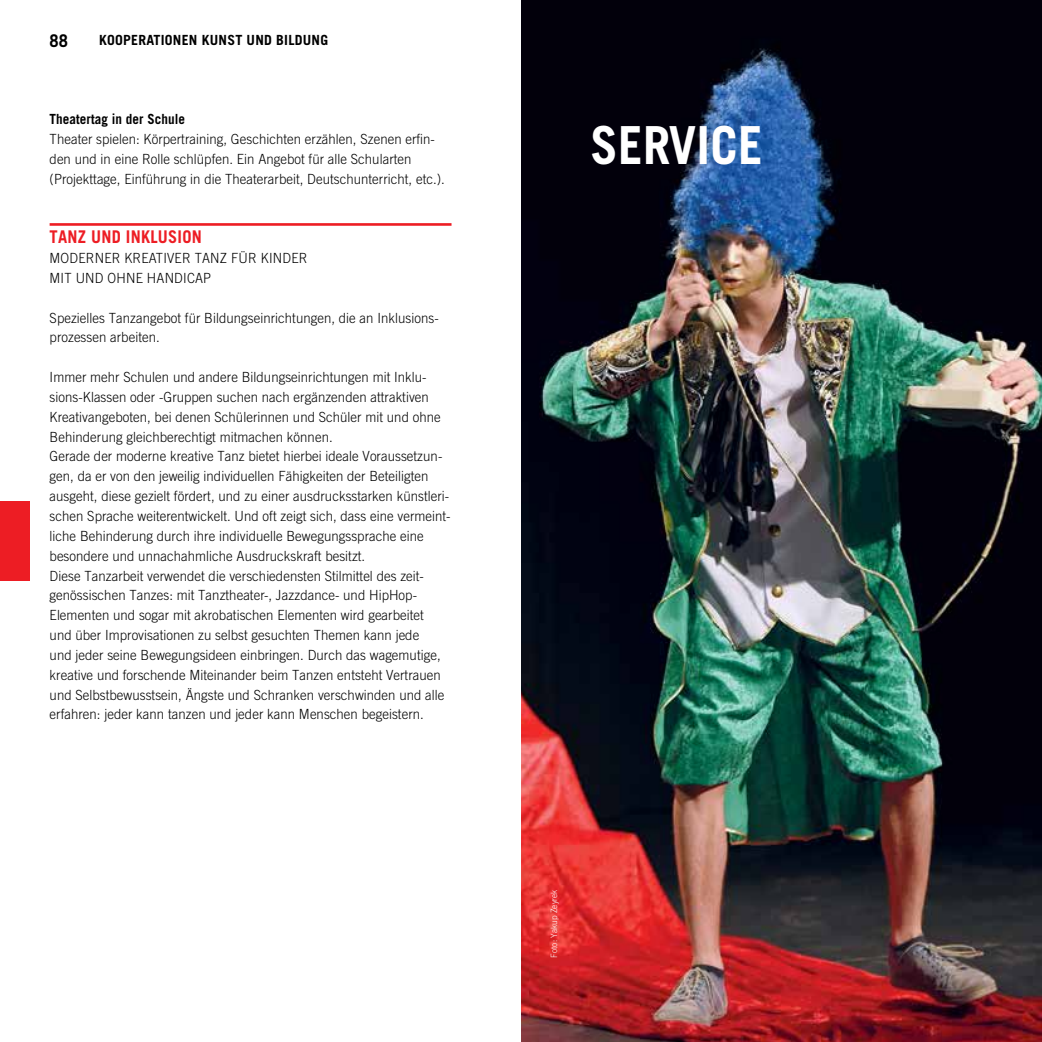
<style>
.page{position:relative;width:1042px;height:1042px;background:#fff}
.page>*{position:absolute;margin:0;border:0;box-sizing:border-box;transform-origin:0 0}
.t1{font:700 52.5px "Ludwigsburg Trade Gothic";letter-spacing:-.01em;color:#fff;scale:.94 1}
.t2{font:700 17.5px "Ludwigsburg Trade Gothic";color:#ed1d24;scale:.94 1}
.t3{font:700 17.5px "Ludwigsburg Trade Gothic";color:#000;scale:.94 1}
.t4{font:300 14px/19.8px "Ludwigsburg Trade Gothic";letter-spacing:-.01em;color:#000;scale:.94 1}
.t5{font:300 14px/19.8px "Ludwigsburg Trade Gothic";letter-spacing:-.01em;color:#000;scale:.93 1}
.t6{font:700 14px "Ludwigsburg Trade Gothic";color:#000}
.t7{font:700 14px "Ludwigsburg Trade Gothic";color:#000;scale:.94 1}
.t8{font:300 8.75px "Ludwigsburg Trade Gothic";letter-spacing:-.01em;color:#fff;scale:.94 1}
</style>
<div class="page">
<hr style="left:50px;top:223px;width:401px;height:3px;background:#ed1d24">
<div style="left:0;top:501px;width:30px;height:79px;background:#ed1d24"></div>
<img style="left:521px;top:0;width:521px;height:1042px">
<p class="t3" style="left:50px;top:30px;width:21px">88</p>
<p class="t6" style="left:99px;top:31px;width:231px">KOOPERATIONEN KUNST UND BILDUNG</p>
<p class="t7" style="left:50px;top:110px;width:146px">Theatertag in der Schule</p>
<p class="t4" style="left:50px;top:129px;width:422px">Theater spielen: Körpertraining, Geschichten erzählen, Szenen erfin&shy;den und in eine Rolle schlüpfen. Ein Angebot für alle Schularten (Projekttage, Einführung in die Theaterarbeit, Deutschunterricht, etc.).</p>
<p class="t2" style="left:50px;top:226px;width:164px">TANZ UND INKLUSION</p>
<p class="t5" style="left:50px;top:248px;width:279px">MODERNER KREATIVER TANZ FÜR KINDER<br>MIT UND OHNE HANDICAP</p>
<p class="t4" style="left:50px;top:307px;width:416px">Spezielles Tanzangebot für Bildungseinrichtungen, die an Inklusions&shy;prozessen arbeiten.</p>
<p class="t4" style="left:50px;top:367px;width:428px">Immer mehr Schulen und andere Bildungseinrichtungen mit Inklu&shy;sions-Klassen oder -Gruppen suchen nach ergänzenden attraktiven Kreativangeboten, bei denen Schülerinnen und Schüler mit und ohne Behinderung gleichberechtigt mitmachen können.<br>Gerade der moderne kreative Tanz bietet hierbei ideale Voraussetzun&shy;gen, da er von den jeweilig individuellen Fähigkeiten der Beteiligten ausgeht, diese gezielt fördert, und zu einer ausdrucksstarken künstleri&shy;schen Sprache weiterentwickelt. Und oft zeigt sich, dass eine vermeint&shy;liche Behinderung durch ihre individuelle Bewegungssprache eine besondere und unnachahmliche Ausdruckskraft besitzt.<br>Diese Tanzarbeit verwendet die verschiedensten Stilmittel des zeit&shy;genössischen Tanzes: mit Tanztheater-, Jazzdance- und HipHop-Elementen und sogar mit akrobatischen Elementen wird gearbeitet<br>und über Improvisationen zu selbst gesuchten Themen kann jede<br>und jeder seine Bewegungsideen einbringen. Durch das wagemutige, kreative und forschende Miteinander beim Tanzen entsteht Vertrauen und Selbstbewusstsein, Ängste und Schranken verschwinden und alle erfahren: jeder kann tanzen und jeder kann Menschen begeistern.</p>
<h1 class="t1" style="left:590px;top:113px;width:186px">SERVICE</h1>
<p class="t8" style="left:549px;top:957px;width:74px;rotate:-90deg">Foto: Yakup Zeyrek</p>
</div>
